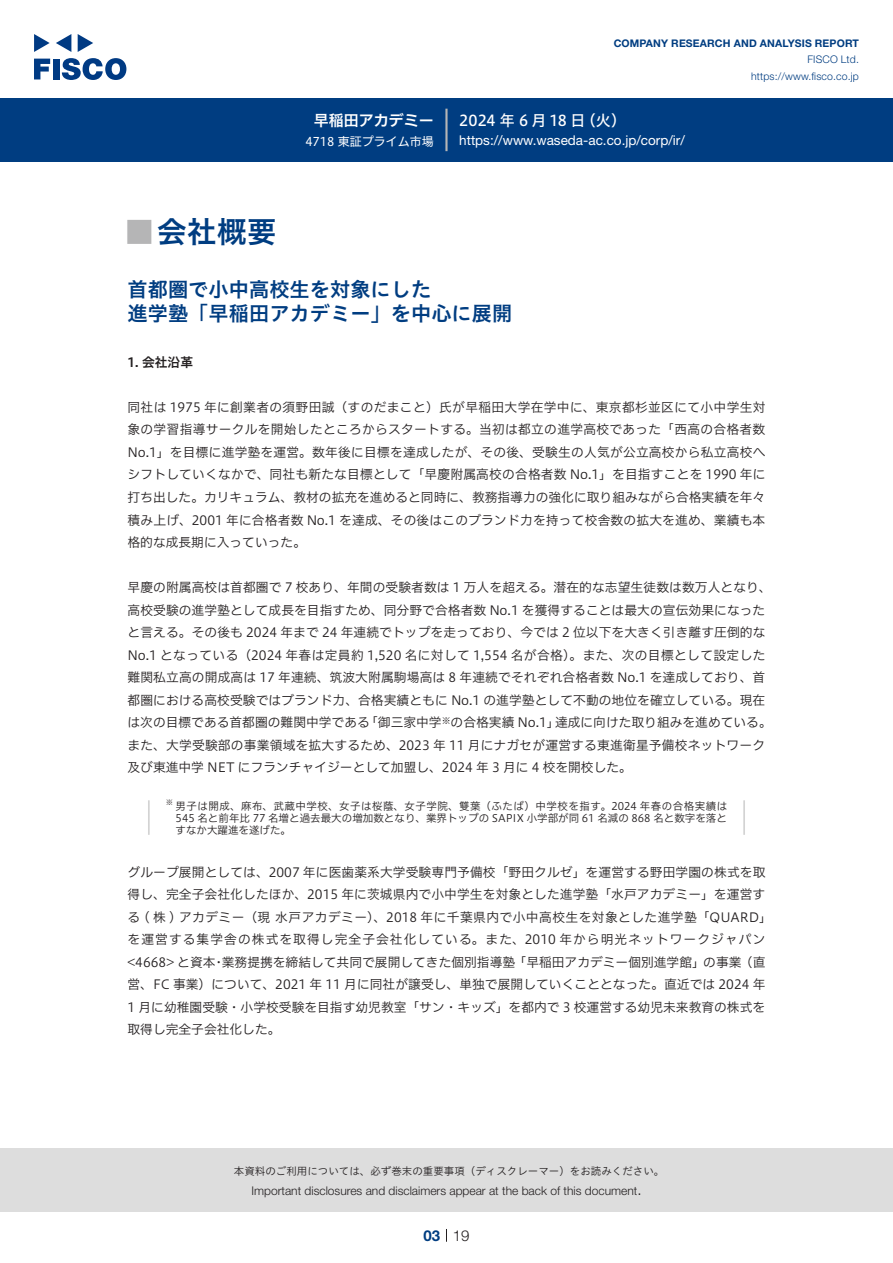
<style>
.page{position:relative;width:893px;height:1263px;background:#fff}
.page>*{position:absolute;margin:0;border:0;box-sizing:border-box;transform-origin:0 0}
.t1{font:30px "Hiragino UD Sans Std N W6";color:#003d81}
.t2{font:24px "Hiragino UD Sans Std N W6";color:#b5b5b6}
.中タイトル{font:20.25px/24px "Hiragino UD Sans Std W6";color:#003d81}
.t3{font:15px "Hiragino UD Sans F Std N W5";color:#fff}
.t4{font:15px "Hiragino UD Sans F Std N W6";color:#fff}
.t5{font:300 15px "Helvetica Neue LT Std";color:#231f20}
.t6{font:700 15px "Helvetica Neue LT Std";color:#003d81}
.t7{font:13.5px "Helvetica Neue LT Std";color:#fff}
.本文{font:12.75px/22.5px "Hiragino UD Sans F Std N W3";letter-spacing:.005em;color:#231f20}
.本文-2{font:12.75px "Hiragino UD Sans F Std N W3";letter-spacing:.03em;color:#231f20}
.本文-3{font:12.75px "Hiragino UD Sans F Std N W3";letter-spacing:.035em;color:#231f20}
.本文-4{font:12.75px "Hiragino UD Sans F Std N W3";letter-spacing:.085em;color:#231f20}
.小タイトル{font:12.75px "Hiragino UD Sans F Std N W6";color:#231f20}
.t8{font:300 12px "Helvetica Neue LT Std";color:#231f20}
.t9{font:12px "Hiragino UD Sans F Std N W4";color:#fff}
.t10{font:10.5px/12px "Hiragino UD Sans F Std N W3";letter-spacing:.005em;color:#231f20}
.t11{font:10.5px "Hiragino UD Sans F Std N W3";letter-spacing:.045em;color:#231f20}
.t12{font:10.5px "Hiragino UD Sans Std W3";color:#231f20}
.t13{font:700 10.5px "Helvetica Neue LT Std";letter-spacing:.015em;color:#003d81}
.t14{font:300 10.5px/16.5px "Helvetica Neue LT Std";letter-spacing:.015em;color:#003d81;text-align:right}
.本文-5{font:8.85px "Hiragino UD Sans F Std N W3";color:#231f20}
.t15{font:7.35px "Hiragino UD Sans F Std N W3";color:#231f20}
</style>
<div class="page">
<div style="left:0;top:1148px;width:893px;height:64px;background:#ddd"></div>
<svg style="left:34px;top:59px;width:16px;height:20px"></svg>
<div style="left:53px;top:59px;width:6px;height:20px;background:#003a83"></div>
<svg style="left:62px;top:58px;width:64px;height:22px"></svg>
<svg style="left:34px;top:34px;width:16px;height:18px"></svg>
<svg style="left:78px;top:34px;width:15px;height:18px"></svg>
<svg style="left:56px;top:34px;width:15px;height:18px"></svg>
<div style="left:0;top:98px;width:893px;height:64px;background:#003d81"></div>
<hr style="left:445px;top:109px;width:3px;height:42px;background:#b5b5b6">
<svg style="left:446px;top:1229px;width:1px;height:13px"></svg>
<hr style="left:148px;top:800px;width:2px;height:35px;background:#d3d3d3">
<hr style="left:743px;top:800px;width:2px;height:35px;background:#d3d3d3">
<p class="t4" style="left:314px;top:109px;width:122px">早稲田アカデミー</p>
<p class="t9" style="left:305px;top:132px;width:130px">4718 東証プライム市場</p>
<p class="t13" style="left:614px;top:37px;width:247px">COMPANY RESEARCH AND ANALYSIS REPORT</p>
<p class="t14" style="left:751px;top:51px;width:109px">FISCO Ltd. https://www.fisco.co j p.</p>
<p class="t3" style="left:581px;top:109px;width:47px">（火(</p>
<p class="t3" style="left:459px;top:109px;width:128px">2024 年 6 月 18 日</p>
<p class="t7" style="left:459px;top:132px;width:227px">https://www.waseda-ac.co j p. /corp /i r/</p>
<p class="t1" style="left:157px;top:209px;width:121px">会社概要</p>
<p class="t2" style="left:128px;top:213px;width:25px">█</p>
<p class="中タイトル" style="left:128px;top:276px;width:386px">首都圏で小中高校生を対象にした<br>進学塾「早稲田アカデミー」を中心に展開</p>
<p class="小タイトル" style="left:128px;top:352px;width:67px">1. 会社沿革</p>
<p class="本文" style="left:128px;top:395px;width:639px;text-align:justify">同社は 1975 年に創業者の須野田誠（すのだまこと）氏が早稲田大学在学中に、東京都杉並区にて小中学生対象の学習指導サークルを開始したところからスタートする。当初は都立の進学高校であった「西高の合格者数No.1」を目標に進学塾を運営。数年後に目標を達成したが、その後、受験生の人気が公立高校から私立高校へシフトしていくなかで、同社も新たな目標として「早慶附属高校の合格者数 No.1」を目指すことを 1990 年に打ち出した。カリキュラム、教材の拡充を進めると同時に、教務指導力の強化に取り組みながら合格実績を年々積み上げ、2001 年に合格者数 No.1 を達成、その後はこのブランド力を持って校舎数の拡大を進め、業績も本格的な成長期に入っていった。</p>
<p class="本文" style="left:128px;top:575px;width:646px">早慶の附属高校は首都圏で 7 校あり、年間の受験者数は 1 万人を超える。潜在的な志望生徒数は数万人となり、</p>
<p class="本文" style="left:128px;top:598px;width:639px">高校受験の進学塾として成長を目指すため、同分野で合格者数 No.1 を獲得することは最大の宣伝効果になった</p>
<p class="本文" style="left:128px;top:620px;width:639px">と言える。その後も 2024 年まで 24 年連続でトップを走っており、今では 2 位以下を大きく引き離す圧倒的な</p>
<p class="本文-2" style="left:128px;top:645px;width:639px">No.1 となっている（2024 年春は定員約 1,520 名に対して 1,554 名が合格）。また、次の目標として設定した</p>
<p class="本文" style="left:128px;top:665px;width:639px">難関私立高の開成高は 17 年連続、筑波大附属駒場高は 8 年連続でそれぞれ合格者数 No.1 を達成しており、首</p>
<p class="本文" style="left:128px;top:688px;width:639px">都圏における高校受験ではブランド力、合格実績ともに No.1 の進学塾として不動の地位を確立している。現在</p>
<p class="本文" style="left:555px;top:710px;width:218px">達成に向けた取り組みを進めている。</p>
<p class="本文" style="left:128px;top:710px;width:639px">は次の目標である首都圏の難関中学である<br>また、大学受験部の事業領域を拡大するため、2023 年 11 月にナガセが運営する東進衛星予備校ネットワーク及び東進中学 NET にフランチャイジーとして加盟し、2024 年 3 月に 4 校を開校した。</p>
<p class="t11" style="left:176px;top:798px;width:553px">男子は開成、麻布、武蔵中学校、女子は桜蔭、女子学院、雙葉（ふたば）中学校を指す。2024 年春の合格実績は</p>
<p class="本文" style="left:365px;top:710px;width:78px">「御三家中学</p>
<p class="本文" style="left:451px;top:710px;width:110px">の合格実績 No.1」</p>
<p class="本文-5" style="left:442px;top:714px;width:10px">※</p>
<p class="t15" style="left:166px;top:797px;width:9px">※</p>
<p class="t10" style="left:176px;top:811px;width:553px">545 名と前年比 77 名増と過去最大の増加数となり、業界トップの SAPIX 小学部が同 61 名減の 868 名と数字を落とすなか大躍進を遂げた。</p>
<p class="本文" style="left:128px;top:860px;width:639px">グループ展開としては、2007 年に医歯薬系大学受験専門予備校「野田クルゼ」を運営する野田学園の株式を取</p>
<p class="本文" style="left:128px;top:882px;width:639px">得し、完全子会社化したほか、2015 年に茨城県内で小中学生を対象とした進学塾「水戸アカデミー」を運営す</p>
<p class="本文-3" style="left:128px;top:907px;width:646px">る ( 株 ) アカデミー（現水戸アカデミー）、2018 年に千葉県内で小中高校生を対象とした進学塾「QUARD「</p>
<p class="本文-4" style="left:128px;top:930px;width:639px">を運営する集学舎の株式を取得し完全子会社化している。また、2010 年から明光ネットワークジャパン</p>
<p class="本文" style="left:222px;top:950px;width:545px">業務提携を締結して共同で展開してきた個別指導塾「早稲田アカデミー個別進学館」の事業（直</p>
<p class="本文" style="left:128px;top:950px;width:639px">&lt;4668&gt; と資本<br>営、FC 事業）について、2021 年 11 月に同社が譲受し、単独で展開していくこととなった。直近では 2024 年1 月に幼稚園受験・小学校受験を目指す幼児教室「サン・キッズ」を都内で 3 校運営する幼児未来教育の株式を取得し完全子会社化した。</p>
<p class="本文" style="left:212px;top:950px;width:14px">・</p>
<p class="t12" style="left:234px;top:1163px;width:432px">本資料のご利用については、必ず巻末の重要事項（ディスクレーマー）をお読みください。</p>
<p class="t5" style="left:637px;top:1180px;width:6px">.</p>
<p class="t8" style="left:251px;top:1183px;width:387px">Important disclosures and disclaimers appear at the back of this document</p>
<p class="t6" style="left:423px;top:1226px;width:18px">03</p>
<p class="t5" style="left:453px;top:1226px;width:18px">19</p>
</div>
